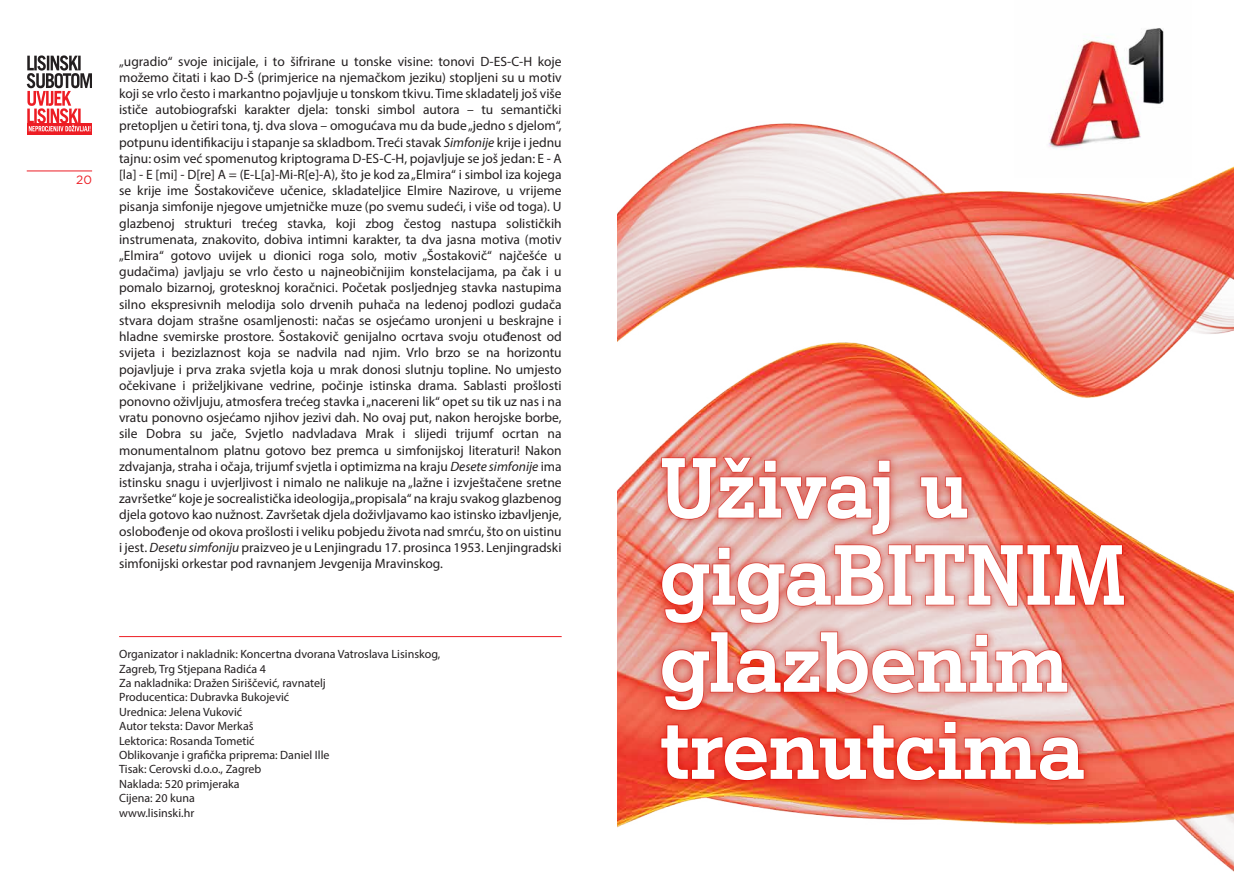
<style>
.page{position:relative;width:1234px;height:872px;background:#fff}
.page>*{position:absolute;margin:0;border:0;box-sizing:border-box;transform-origin:0 0}
.t1{font:700 82.5px/87px "A1 Serif";letter-spacing:-.01em;color:#fff}
.t2{font:13.5px/16.2px "Myriad Pro";color:#231f20;text-align:justify}
.t3{font:12px/14.4px "Myriad Pro";color:#231f20}
.t4{font:12px "Gotham";color:#ed1d24}
.s1{font-style:italic}
</style>
<div class="page">
<svg style="left:27px;top:131px;width:65px;height:4px"></svg>
<svg style="left:27px;top:55px;width:65px;height:76px"></svg>
<hr style="left:27px;top:171px;width:65px;height:1px;background:#ed1d24">
<hr style="left:119px;top:636px;width:442px;height:1px;background:#ed1d24">
<img style="left:617px;top:559px;width:616px;height:312px">
<img style="left:617px;top:123px;width:616px;height:436px">
<img style="left:1013px;top:28px;width:178px;height:149px">
<img style="left:648px;top:444px;width:488px;height:349px">
<svg style="left:661px;top:457px;width:229px;height:78px;background:#de7971"></svg>
<svg style="left:920px;top:476px;width:47px;height:43px;background:#db5f56"></svg>
<svg style="left:661px;top:544px;width:463px;height:79px;background:#e2766d"></svg>
<svg style="left:661px;top:631px;width:406px;height:79px;background:#e37f76"></svg>
<svg style="left:660px;top:721px;width:424px;height:59px;background:#e73f30"></svg>
<p class="t4" style="left:76px;top:172px;width:17px">20</p>
<p class="t2" style="left:119px;top:53px;width:444px">„ugradio“ svoje inicijale, i to šifrirane u tonske visine: tonovi D-ES-C-H koje možemo čitati i kao D-Š (primjerice na njemačkom jeziku) stopljeni su u motiv koji se vrlo često i markantno pojavljuje u tonskom tkivu. Time skladatelj još više ističe autobiografski karakter djela: tonski simbol autora – tu semantički pretopljen u četiri tona, tj. dva slova – omogućava mu da bude „jedno s djelom“, potpunu identifikaciju i stapanje sa skladbom. Treći stavak <span class="s1">Simfonije</span> krije i jednu tajnu: osim već spomenutog kriptograma D-ES-C-H, pojavljuje se još jedan: E - A [la] - E [mi] - D[re] A = (E-L[a]-Mi-R[e]-A), što je kod za „Elmira“ i simbol iza kojega se krije ime Šostakovičeve učenice, skladateljice Elmire Nazirove, u vrijeme pisanja simfonije njegove umjetničke muze (po svemu sudeći, i više od toga). U glazbenoj strukturi trećeg stavka, koji zbog čestog nastupa solističkih instrumenata, znakovito, dobiva intimni karakter, ta dva jasna motiva (motiv „Elmira“ gotovo uvijek u dionici roga solo, motiv „Šostakovič“ najčešće u gudačima) javljaju se vrlo često u najneobičnijim konstelacijama, pa čak i u pomalo bizarnoj, grotesknoj koračnici. Početak posljednjeg stavka nastupima silno ekspresivnih melodija solo drvenih puhača na ledenoj podlozi gudača stvara dojam strašne osamljenosti: načas se osjećamo uronjeni u beskrajne i hladne svemirske prostore. Šostakovič genijalno ocrtava svoju otuđenost od svijeta i bezizlaznost koja se nadvila nad njim. Vrlo brzo se na horizontu pojavljuje i prva zraka svjetla koja u mrak donosi slutnju topline. No umjesto očekivane i priželjkivane vedrine, počinje istinska drama. Sablasti prošlosti ponovno oživljuju, atmosfera trećeg stavka i „nacereni lik“ opet su tik uz nas i na vratu ponovno osjećamo njihov jezivi dah. No ovaj put, nakon herojske borbe, sile Dobra su jače, Svjetlo nadvladava Mrak i slijedi trijumf ocrtan na monumentalnom platnu gotovo bez premca u simfonijskoj literaturi! Nakon zdvajanja, straha i očaja, trijumf svjetla i optimizma na kraju <span class="s1">Desete simfonije</span> ima istinsku snagu i uvjerljivost i nimalo ne nalikuje na „lažne i izvještačene sretne završetke“ koje je socrealistička ideologija „propisala“ na kraju svakog glazbenog djela gotovo kao nužnost. Završetak djela doživljavamo kao istinsko izbavljenje, oslobođenje od okova prošlosti i veliku pobjedu života nad smrću, što on uistinu i jest. <span class="s1">Desetu simfoniju</span> praizveo je u Lenjingradu 17. prosinca 1953. Lenjingradski simfonijski orkestar pod ravnanjem Jevgenija Mravinskog.</p>
<p class="t3" style="left:119px;top:647px;width:322px">Organizator i nakladnik: Koncertna dvorana Vatroslava Lisinskog, Zagreb, Trg Stjepana Radića 4<br>Za nakladnika: Dražen Siriščević, ravnatelj<br>Producentica: Dubravka Bukojević<br>Urednica: Jelena Vuković<br>Autor teksta: Davor Merkaš<br>Lektorica: Rosanda Tometić<br>Oblikovanje i grafička priprema: Daniel Ille<br>Tisak: Cerovski d.o.o., Zagreb<br>Naklada: 520 primjeraka<br>Cijena: 20 kuna<br>www.lisinski.hr</p>
<h1 class="t1" style="left:659px;top:443px;width:468px">Uživaj u gigaBITNIM glazbenim trenutcima</h1>
</div>
